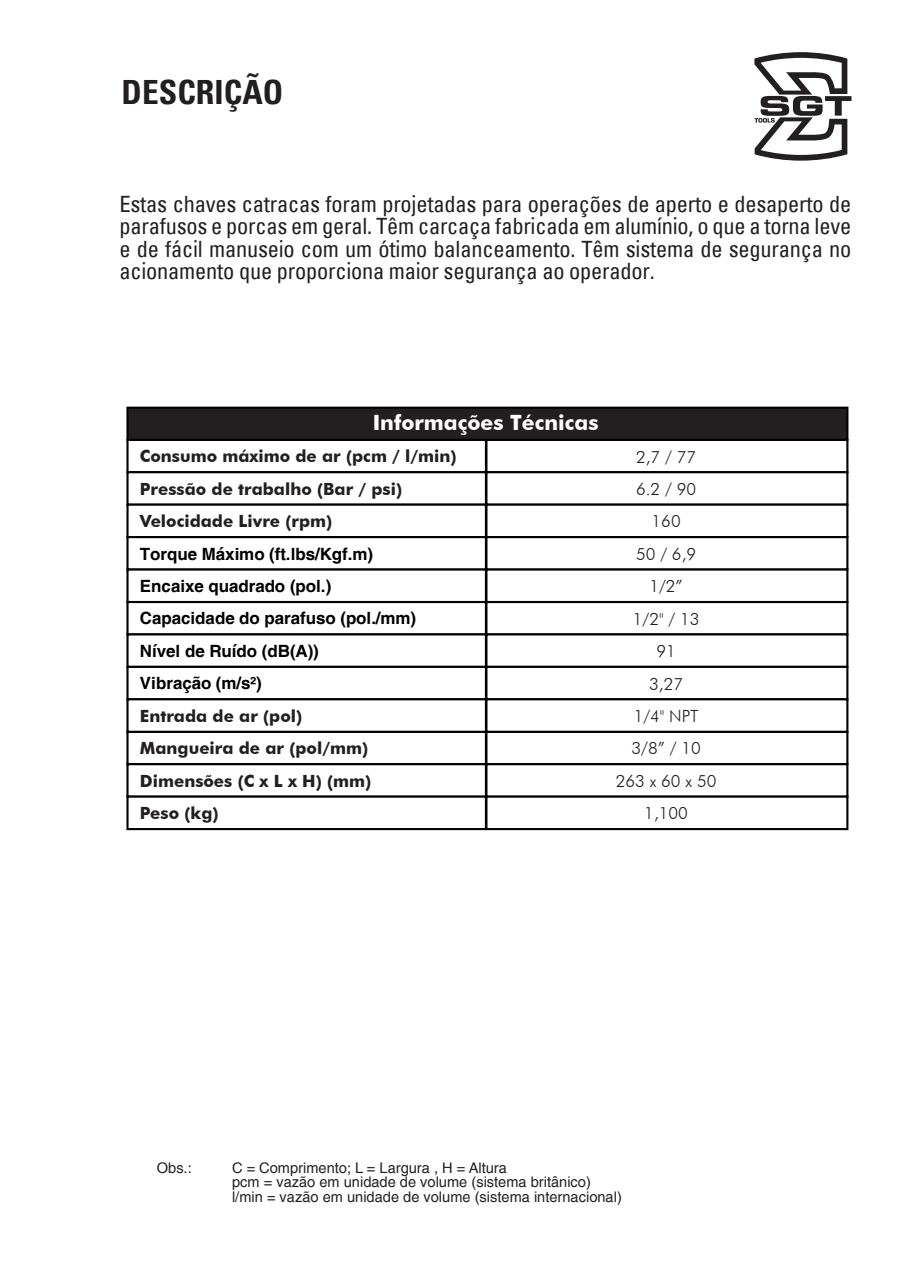
<style>
.page{position:relative;width:911px;height:1276px;background:#fff}
.page>*{position:absolute;margin:0;border:0;box-sizing:border-box;transform-origin:0 0}
.t1{font:700 condensed 33.45px "Univers";color:#231f20}
.t2{font:condensed 22.5px/22.5px "Univers";letter-spacing:-.01em;color:#231f20;text-align:justify}
.t3{font:700 21px "Futura BT";color:#fff}
.t4{font:700 16.95px "Helvetica";color:#010101}
.t5{font:700 16.8px "Futura BT";color:#231f20}
.t6{font:300 16.8px "Futura BT";color:#231f20}
.t7{font:14.55px/14.5px "Helvetica";color:#231f20}
</style>
<div class="page">
<svg style="left:754px;top:52px;width:97px;height:109px"></svg>
<div style="left:126px;top:407px;width:722px;height:34px;background:#231f20;border:2px solid #010101"></div>
<div style="left:126px;top:471px;width:361px;height:35px;background:#fff;border:2px solid #010101"></div>
<div style="left:485px;top:471px;width:363px;height:35px;background:#fff;border:2px solid #010101"></div>
<div style="left:126px;top:503px;width:361px;height:35px;background:#fff;border:2px solid #010101"></div>
<div style="left:485px;top:503px;width:363px;height:35px;background:#fff;border:2px solid #010101"></div>
<div style="left:126px;top:536px;width:361px;height:34px;background:#fff;border:2px solid #010101"></div>
<div style="left:485px;top:536px;width:363px;height:34px;background:#fff;border:2px solid #010101"></div>
<div style="left:126px;top:633px;width:361px;height:35px;background:#fff;border:2px solid #010101"></div>
<div style="left:485px;top:633px;width:363px;height:35px;background:#fff;border:2px solid #010101"></div>
<div style="left:126px;top:666px;width:361px;height:34px;background:#fff;border:2px solid #010101"></div>
<div style="left:485px;top:666px;width:363px;height:34px;background:#fff;border:2px solid #010101"></div>
<div style="left:126px;top:568px;width:361px;height:35px;background:#fff;border:2px solid #010101"></div>
<div style="left:485px;top:568px;width:363px;height:35px;background:#fff;border:2px solid #010101"></div>
<div style="left:485px;top:730px;width:363px;height:35px;background:#fff;border:2px solid #010101"></div>
<div style="left:126px;top:763px;width:361px;height:34px;background:#fff;border:2px solid #010101"></div>
<div style="left:485px;top:763px;width:363px;height:34px;background:#fff;border:2px solid #010101"></div>
<div style="left:126px;top:795px;width:361px;height:35px;background:#fff;border:2px solid #010101"></div>
<div style="left:485px;top:795px;width:363px;height:35px;background:#fff;border:2px solid #010101"></div>
<div style="left:126px;top:698px;width:361px;height:35px;background:#fff;border:2px solid #010101"></div>
<div style="left:485px;top:698px;width:363px;height:35px;background:#fff;border:2px solid #010101"></div>
<h1 class="t1" style="left:122px;top:72px;width:163px">DESCRIÇÃO</h1>
<p class="t2" style="left:119px;top:192px;width:733px">Estas chaves catracas foram projetadas para operações de aperto e desaperto de parafusos e porcas em geral. Têm carcaça fabricada em alumínio, o que a torna leve e de fácil manuseio com um ótimo balanceamento. Têm sistema de segurança no acionamento que proporciona maior segurança ao operador.</p>
<p class="t3" style="left:373px;top:410px;width:227px">Informações Técnicas</p>
<p class="t5" style="left:140px;top:446px;width:318px">Consumo máximo de ar (pcm / l/min)</p>
<p class="t6" style="left:636px;top:446px;width:62px">2,7 / 77</p>
<p class="t5" style="left:140px;top:478px;width:264px">Pressão de trabalho (Bar / psi)</p>
<p class="t6" style="left:636px;top:479px;width:62px">6.2 / 90</p>
<p class="t5" style="left:140px;top:511px;width:194px">Velocidade Livre (rpm)</p>
<p class="t6" style="left:651px;top:511px;width:31px">160</p>
<p class="t4" style="left:140px;top:543px;width:235px">Torque Máximo (ft.lbs/Kgf.m)</p>
<p class="t6" style="left:636px;top:543px;width:62px">50 / 6,9</p>
<p class="t4" style="left:140px;top:575px;width:193px">Encaixe quadrado (pol.)</p>
<p class="t6" style="left:649px;top:576px;width:35px">1/2”</p>
<p class="t4" style="left:140px;top:608px;width:278px">Capacidade do parafuso (pol./mm)</p>
<p class="t6" style="left:633px;top:608px;width:68px">1/2" / 13</p>
<p class="t4" style="left:140px;top:640px;width:180px">Nível de Ruído (dB(A))</p>
<p class="t6" style="left:656px;top:641px;width:21px">91</p>
<p class="t4" style="left:140px;top:673px;width:123px">Vibração (m/s²)</p>
<p class="t6" style="left:649px;top:673px;width:35px">3,27</p>
<p class="t5" style="left:140px;top:705px;width:164px">Entrada de ar (pol)</p>
<p class="t6" style="left:633px;top:706px;width:66px">1/4" NPT</p>
<p class="t5" style="left:140px;top:738px;width:230px">Mangueira de ar (pol/mm)</p>
<p class="t6" style="left:631px;top:738px;width:71px">3/8” / 10</p>
<p class="t5" style="left:140px;top:770px;width:233px">Dimensões (C x L x H) (mm)</p>
<p class="t6" style="left:616px;top:770px;width:102px">263 x 60 x 50</p>
<p class="t5" style="left:140px;top:803px;width:80px">Peso (kg)</p>
<p class="t6" style="left:644px;top:803px;width:45px">1,100</p>
<p class="t7" style="left:157px;top:1160px;width:36px">Obs.:</p>
<p class="t7" style="left:232px;top:1160px;width:391px">C = Comprimento; L = Largura , H = Altura<br>pcm = vazão em unidade de volume (sistema britânico) l/min = vazão em unidade de volume (sistema internacional)</p>
</div>
